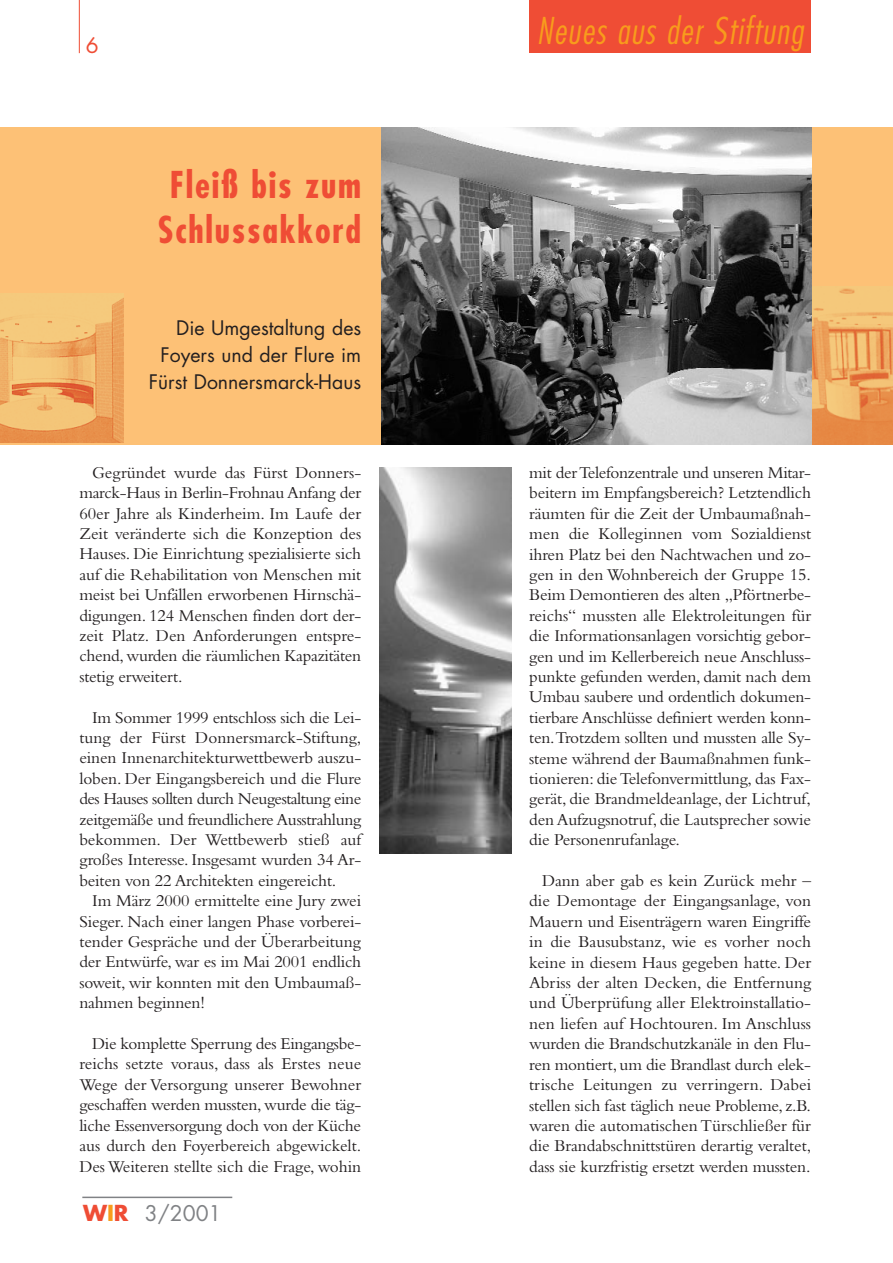
<style>
.page{position:relative;width:893px;height:1263px;background:#fff}
.page>*{position:absolute;margin:0;border:0;box-sizing:border-box;transform-origin:0 0}
.t1{font:700 condensed 36px/45px "Futura";letter-spacing:.05em;color:#ef4d35;text-align:center}
.t2{font:italic 300 condensed 36px "Futura";color:#f89c1c}
.t3{font:21px "Futura";color:#808285}
.t4{font:21px "Futura";color:#ef4d35}
.t5{font:19.5px/27px "Futura";color:#231f20;text-align:right}
.t6{font:17.25px/20.4px "Bembo";letter-spacing:-.01em;color:#231f20;text-align:justify}
.s1{font-weight:700;font-size:21.45px;color:#ef4d35}
.s2{font-weight:700;font-size:21.45px;color:#f89c1c}
</style>
<div class="page">
<div style="left:0;top:128px;width:892px;height:317px;background:#fdc176"></div>
<div style="left:529px;top:0;width:282px;height:53px;background:#ef4d35"></div>
<hr style="left:79px;top:0;width:1px;height:53px;background:#ef4d35">
<hr style="left:82px;top:1197px;width:150px;height:1px;background:#808285">
<img style="left:811px;top:286px;width:81px;height:159px">
<img style="left:379px;top:468px;width:132px;height:385px">
<img style="left:382px;top:128px;width:429px;height:317px">
<div style="left:0;top:294px;width:124px;height:151px;background:linear-gradient(to right,#e78c47,#e8904b)"></div>
<img style="left:0;top:294px;width:123px;height:148px">
<p class="t4" style="left:86px;top:36px;width:14px">6</p>
<h1 class="t1" style="left:158px;top:165px;width:205px">Fleiß bis zum<br>Schlussakkord</h1>
<p class="t5" style="left:149px;top:316px;width:214px">Die Umgestaltung des<br>Foyers und der Flure im<br>Fürst Donnersmarck-Haus</p>
<p class="t6" style="left:79px;top:463px;width:283px;text-indent:13px">Gegründet wurde das Fürst Donners&shy;marck-Haus in Berlin-Frohnau Anfang der 60er Jahre als Kinderheim. Im Laufe der Zeit veränderte sich die Konzeption des Hauses. Die Einrichtung spezialisierte sich auf die Rehabilitation von Menschen mit meist bei Unfällen erworbenen Hirnschä&shy;digungen. 124 Menschen finden dort der&shy;zeit Platz. Den Anforderungen entspre&shy;chend,wurden die räumlichen Kapazitäten stetig erweitert.</p>
<p class="t6" style="left:79px;top:708px;width:283px;text-indent:13px">Im Sommer 1999 entschloss sich die Lei&shy;tung der Fürst Donnersmarck-Stiftung, einen Innenarchitekturwettbewerb auszu&shy;loben. Der Eingangsbereich und die Flure des Hauses sollten durch Neugestaltung eine zeitgemäße und freundlichere Ausstrahlung bekommen. Der Wettbewerb stieß auf großes Interesse. Insgesamt wurden 34 Ar&shy;beiten von 22 Architekten eingereicht.</p>
<p class="t6" style="left:79px;top:892px;width:283px;text-indent:13px">Im März 2000 ermittelte eine Jury zwei Sieger. Nach einer langen Phase vorberei&shy;tender Gespräche und der Überarbeitung der Entwürfe, war es im Mai 2001 endlich soweit, wir konnten mit den Umbaumaß&shy;nahmen beginnen!</p>
<p class="t6" style="left:79px;top:1035px;width:283px;text-indent:13px">Die komplette Sperrung des Eingangsbe&shy;reichs setzte voraus, dass als Erstes neue Wege der Versorgung unserer Bewohner geschaffen werden mussten, wurde die täg&shy;liche Essenversorgung doch von der Küche aus durch den Foyerbereich abgewickelt.<br>Des Weiteren stellte sich die Frage, wohin</p>
<p class="t3" style="left:83px;top:1204px;width:140px"><span class="s1">W</span><span class="s2">I</span><span class="s1">R</span> 3/2001</p>
<h1 class="t2" style="left:536px;top:14px;width:274px">Neues aus der Stiftung</h1>
<p class="t6" style="left:529px;top:464px;width:283px">mit der Telefonzentrale und unseren Mitar&shy;beitern im Empfangsbereich? Letztendlich räumten für die Zeit der Umbaumaßnah&shy;men die Kolleginnen vom Sozialdienst ihren Platz bei den Nachtwachen und zo&shy;gen in den Wohnbereich der Gruppe 15.<br>Beim Demontieren des alten „Pförtnerbe&shy;reichs“ mussten alle Elektroleitungen für die Informationsanlagen vorsichtig gebor&shy;gen und im Kellerbereich neue Anschluss&shy;punkte gefunden werden, damit nach dem Umbau saubere und ordentlich dokumen&shy;tierbare Anschlüsse definiert werden konn&shy;ten.Trotzdem sollten und mussten alle Sy&shy;steme während der Baumaßnahmen funk&shy;tionieren: die Telefonvermittlung, das Fax&shy;gerät, die Brandmeldeanlage, der Lichtruf, den Aufzugsnotruf, die Lautsprecher sowie die Personenrufanlage.</p>
<p class="t6" style="left:529px;top:872px;width:283px;text-indent:13px">Dann aber gab es kein Zurück mehr – die Demontage der Eingangsanlage, von Mauern und Eisenträgern waren Eingriffe in die Bausubstanz, wie es vorher noch keine in diesem Haus gegeben hatte. Der Abriss der alten Decken, die Entfernung und Überprüfung aller Elektroinstallatio&shy;nen liefen auf Hochtouren. Im Anschluss wurden die Brandschutzkanäle in den Flu&shy;ren montiert, um die Brandlast durch elek&shy;trische Leitungen zu verringern. Dabei stellen sich fast täglich neue Probleme, z.B. waren die automatischen Türschließer für die Brandabschnittstüren derartig veraltet, dass sie kurzfristig ersetzt werden mussten.</p>
</div>
